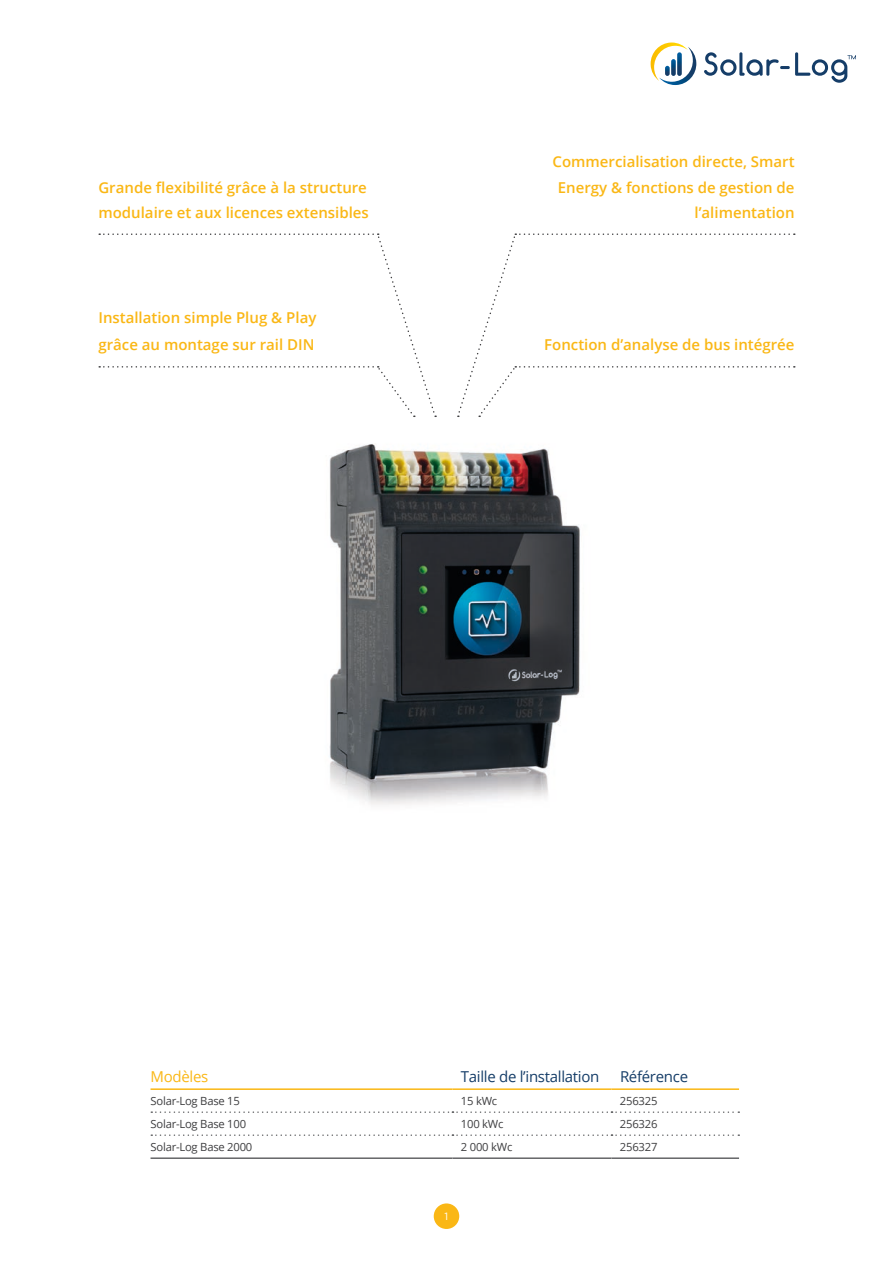
<style>
.page{position:relative;width:893px;height:1263px;background:#fff}
.page>*{position:absolute;margin:0;border:0;box-sizing:border-box;transform-origin:0 0}
.t1{font:600 15px/25.5px "Open Sans";color:#fab715}
.t2{font:15px "Open Sans";letter-spacing:-.02em;color:#153d68}
.t3{font:15px "Open Sans";letter-spacing:-.02em;color:#fab715}
.t4{font:11.25px "Open Sans";letter-spacing:-.02em;color:#3e3e40}
.t5{font:10.5px "Gotham";color:#fff}
</style>
<div class="page">
<div style="left:434px;top:1203px;width:25px;height:26px;background:#fab715;border-radius:50%"></div>
<svg style="left:704px;top:52px;width:152px;height:31px"></svg>
<svg style="left:651px;top:43px;width:46px;height:42px"></svg>
<hr style="left:151px;top:1157px;width:301px;height:2px;background:#656668">
<hr style="left:151px;top:1088px;width:301px;height:2px;background:#fab715">
<hr style="left:452px;top:1088px;width:159px;height:2px;background:#fab715">
<hr style="left:611px;top:1088px;width:128px;height:2px;background:#fab715">
<hr style="left:452px;top:1157px;width:159px;height:2px;background:#656668">
<hr style="left:611px;top:1157px;width:128px;height:2px;background:#656668">
<svg style="left:151px;top:1111px;width:588px;height:2px"></svg>
<svg style="left:151px;top:1134px;width:588px;height:2px"></svg>
<svg style="left:99px;top:233px;width:337px;height:184px"></svg>
<svg style="left:457px;top:233px;width:338px;height:184px"></svg>
<img style="left:329px;top:444px;width:251px;height:361px">
<p class="t1" style="left:98px;top:174px;width:272px">Grande flexibilité grâce à la structure modulaire et aux licences extensibles</p>
<p class="t1" style="left:98px;top:303px;width:219px;line-height:27.6px">Installation simple Plug &amp; Play grâce au montage sur rail DIN</p>
<p class="t1" style="left:553px;top:149px;width:243px;text-align:right">Commercialisation directe, Smart<br>Energy &amp; fonctions de gestion de l’alimentation</p>
<p class="t1" style="left:544px;top:332px;width:252px">Fonction d’analyse de bus intégrée</p>
<p class="t3" style="left:151px;top:1066px;width:59px">Modèles</p>
<p class="t2" style="left:461px;top:1066px;width:140px">Taille de l’installation</p>
<p class="t2" style="left:620px;top:1066px;width:70px">Référence</p>
<p class="t4" style="left:151px;top:1093px;width:91px">Solar-Log Base 15</p>
<p class="t4" style="left:461px;top:1093px;width:38px">15 kWc</p>
<p class="t4" style="left:620px;top:1093px;width:39px">256325</p>
<p class="t4" style="left:151px;top:1116px;width:97px">Solar-Log Base 100</p>
<p class="t4" style="left:461px;top:1116px;width:44px">100 kWc</p>
<p class="t4" style="left:620px;top:1116px;width:39px">256326</p>
<p class="t4" style="left:151px;top:1139px;width:103px">Solar-Log Base 2000</p>
<p class="t4" style="left:461px;top:1139px;width:53px">2 000 kWc</p>
<p class="t4" style="left:620px;top:1139px;width:39px">256327</p>
<p class="t5" style="left:445px;top:1210px;width:5px">1</p>
</div>
